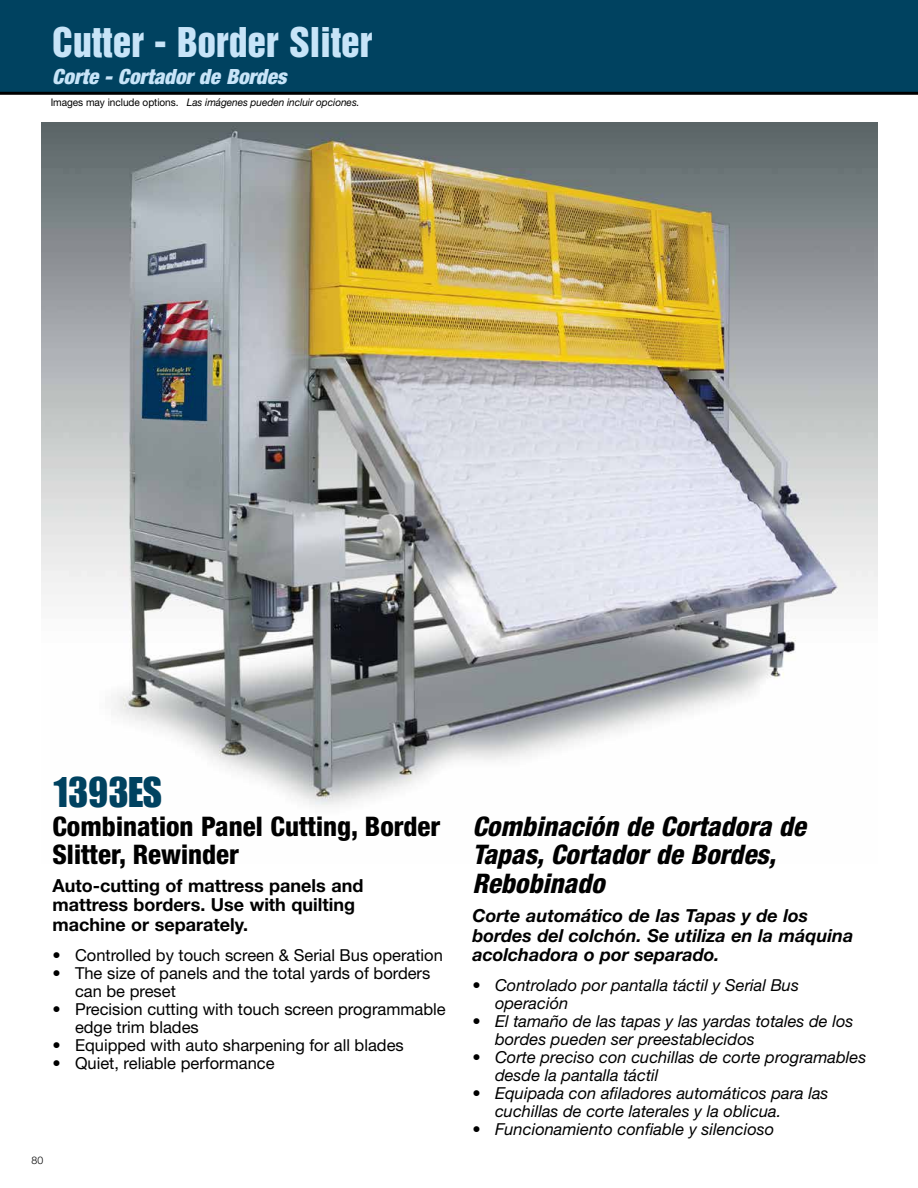
<style>
.page{position:relative;width:918px;height:1188px;background:#fff}
.page>*{position:absolute;margin:0;border:0;box-sizing:border-box;transform-origin:0 0}
.t1{font:42px "Impact LT Std";color:#004260}
.t2{font:37.5px "Helvetica Inserat LT Std";color:#c7e4f8}
.t3{font:italic 800 condensed 27px/28.5px "Helvetica Neue LT Std";color:#000}
.t4{font:800 condensed 27px/28.5px "Helvetica Neue LT Std";color:#000}
.t5{font:italic 900 condensed 21px "Helvetica Neue LT Std";color:#c7e4f8}
.t6{font:italic 700 18px/19.5px "Helvetica Neue LT Std";color:#000}
.t7{font:700 18px/19.5px "Helvetica Neue LT Std";color:#000}
.t8{font:italic 16.5px/18px "Helvetica Neue LT Std";color:#000}
.t9{font:16.5px/18px "Helvetica Neue LT Std";color:#000}
.t10{font:italic 10.5px "Helvetica Neue LT Std";letter-spacing:-.005em;color:#000;scale:.96 1}
.t11{font:300 10.5px "Helvetica Neue LT Std";color:#000}
.s1{font-style:normal}
</style>
<div class="page">
<div style="left:0;top:0;width:918px;height:92px;background:#004260"></div>
<hr style="left:0;top:92px;width:918px;height:3px;background:#000">
<img style="left:41px;top:122px;width:837px;height:684px">
<h2 class="t2" style="left:52px;top:20px;width:322px">Cutter - Border Sliter</h2>
<p class="t5" style="left:52px;top:64px;width:236px">Corte - Cortador de Bordes</p>
<p class="t10" style="left:51px;top:95px;width:323px"><span class="s1">Images may include options.</span> Las imágenes pueden incluir opciones.</p>
<h1 class="t1" style="left:52px;top:768px;width:111px">1393ES</h1>
<h3 class="t4" style="left:52px;top:811px;width:390px">Combination Panel Cutting, Border<br>Slitter, Rewinder</h3>
<p class="t7" style="left:52px;top:875px;width:312px">Auto-cutting of mattress panels and mattress borders. Use with quilting machine or separately.</p>
<p class="t9" style="left:52px;top:945px;width:392px">• Controlled by touch screen &amp; Serial Bus operation</p>
<p class="t9" style="left:75px;top:963px;width:357px;text-indent:-23px">• The size of panels and the total yards of borders can be preset</p>
<p class="t9" style="left:75px;top:999px;width:372px;text-indent:-23px">• Precision cutting with touch screen programmable edge trim blades</p>
<p class="t9" style="left:52px;top:1035px;width:353px">• Equipped with auto sharpening for all blades</p>
<p class="t9" style="left:52px;top:1053px;width:224px">• Quiet, reliable performance</p>
<p class="t11" style="left:32px;top:1154px;width:13px">80</p>
<h3 class="t3" style="left:472px;top:812px;width:335px">Combinación de Cortadora de<br>Tapas, Cortador de Bordes,<br>Rebobinado</h3>
<p class="t6" style="left:472px;top:906px;width:382px">Corte automático de las Tapas y de los bordes del colchón. Se utiliza en la máquina acolchadora o por separado.</p>
<p class="t8" style="left:495px;top:976px;width:306px;text-indent:-23px">• Controlado por pantalla táctil y Serial Bus operación</p>
<p class="t8" style="left:495px;top:1012px;width:360px;text-indent:-23px">• El tamaño de las tapas y las yardas totales de los bordes pueden ser preestablecidos</p>
<p class="t8" style="left:495px;top:1048px;width:373px;text-indent:-23px">• Corte preciso con cuchillas de corte programables desde la pantalla táctil</p>
<p class="t8" style="left:495px;top:1084px;width:335px;text-indent:-23px">• Equipada con afiladores automáticos para las cuchillas de corte laterales y la oblicua.</p>
<p class="t8" style="left:472px;top:1120px;width:303px">• Funcionamiento confiable y silencioso</p>
</div>
